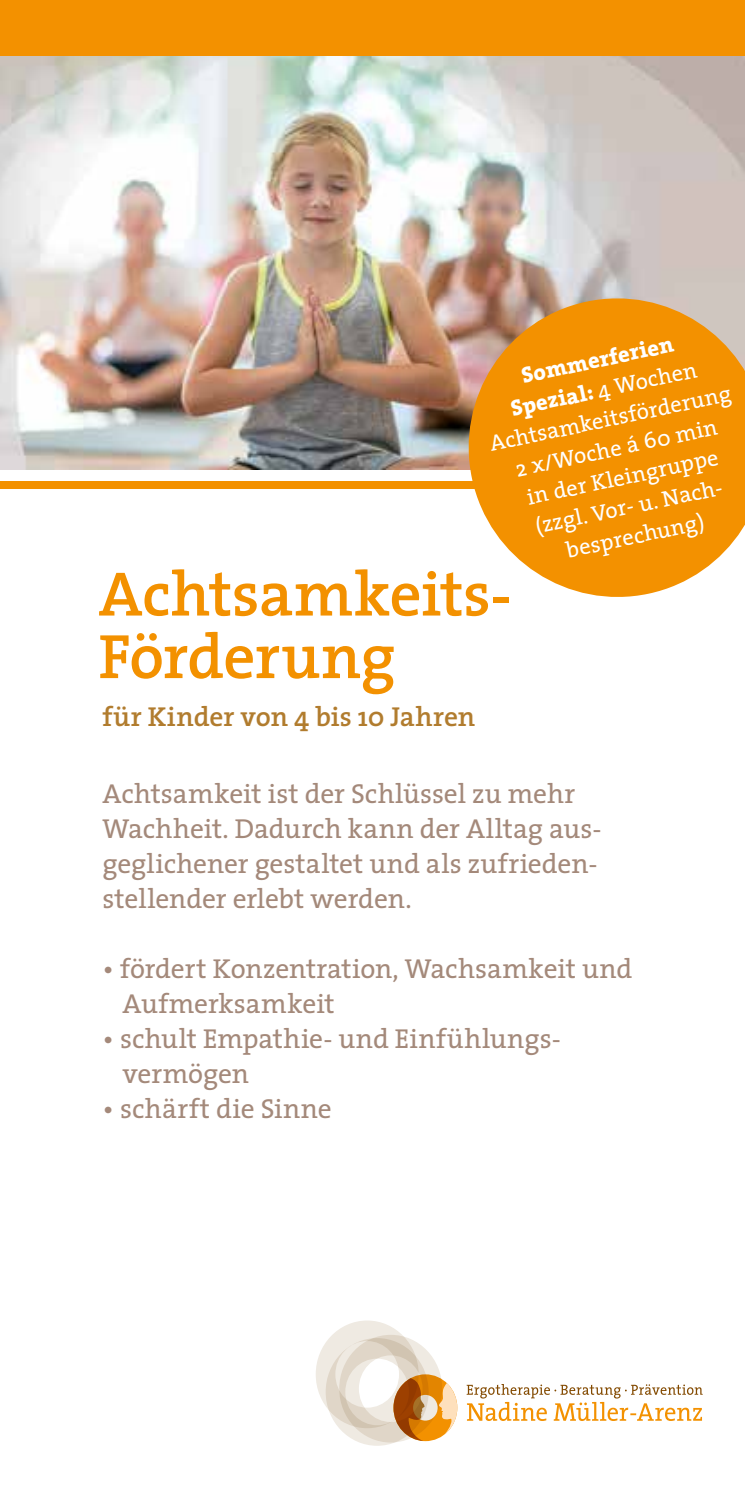
<style>
.page{position:relative;width:745px;height:1489px;background:#fff}
.page>*{position:absolute;margin:0;border:0;box-sizing:border-box;transform-origin:0 0}
.t1{font:600 63.25px/62.5px "The Serif";letter-spacing:-.01em;color:#f39100}
.t2{font:27.5px/35px "The Serif";letter-spacing:-.005em;color:#a4897a}
.t3{font:600 27.5px "The Serif";letter-spacing:-.005em;color:#b17c2e}
.t4{font:27.5px "The Serif";letter-spacing:.015em;color:#a4897a}
.t5{font:22.5px/30px "The Serif";color:#fff;text-align:center}
.s1{font-weight:800}
</style>
<div class="page">
<svg style="left:316px;top:1320px;width:141px;height:125px"></svg>
<svg style="left:466px;top:1384px;width:236px;height:36px"></svg>
<div style="left:0;top:481px;width:744px;height:7px;background:#f39100"></div>
<img style="left:0;top:56px;width:744px;height:413px">
<div style="left:0;top:0;width:744px;height:56px;background:#f39100"></div>
<svg style="left:454px;top:284px;width:290px;height:313px;background:#eb9f32"></svg>
<p class="t5" style="left:473px;top:370px;width:248px;rotate:-12deg"><span class="s1">Sommerferien<br>Spezial:</span> 4 Wochen<br>Achtsamkeitsförderung<br>2 x/Woche á 60 min<br>in der Kleingruppe (zzgl. Vor- u. Nach&shy;besprechung)</p>
<h1 class="t1" style="left:99px;top:561px;width:414px">Achtsamkeits-<br>Förderung</h1>
<p class="t3" style="left:102px;top:693px;width:374px">für Kinder von 4 bis 10 Jahren</p>
<p class="t2" style="left:102px;top:775px;width:500px">Achtsamkeit ist der Schlüssel zu mehr Wachheit. Dadurch kann der Alltag aus&shy;geglichener gestaltet und als zufrieden&shy;stellender erlebt werden.</p>
<p class="t2" style="left:122px;top:950px;width:511px;text-indent:-20px">• fördert Konzentration, Wachsamkeit und<br>Aufmerksamkeit</p>
<p class="t2" style="left:122px;top:1020px;width:437px;text-indent:-20px">• schult Empathie- und Einfühlungs&shy;vermögen</p>
<p class="t4" style="left:102px;top:1085px;width:231px">• schärft die Sinne</p>
</div>
